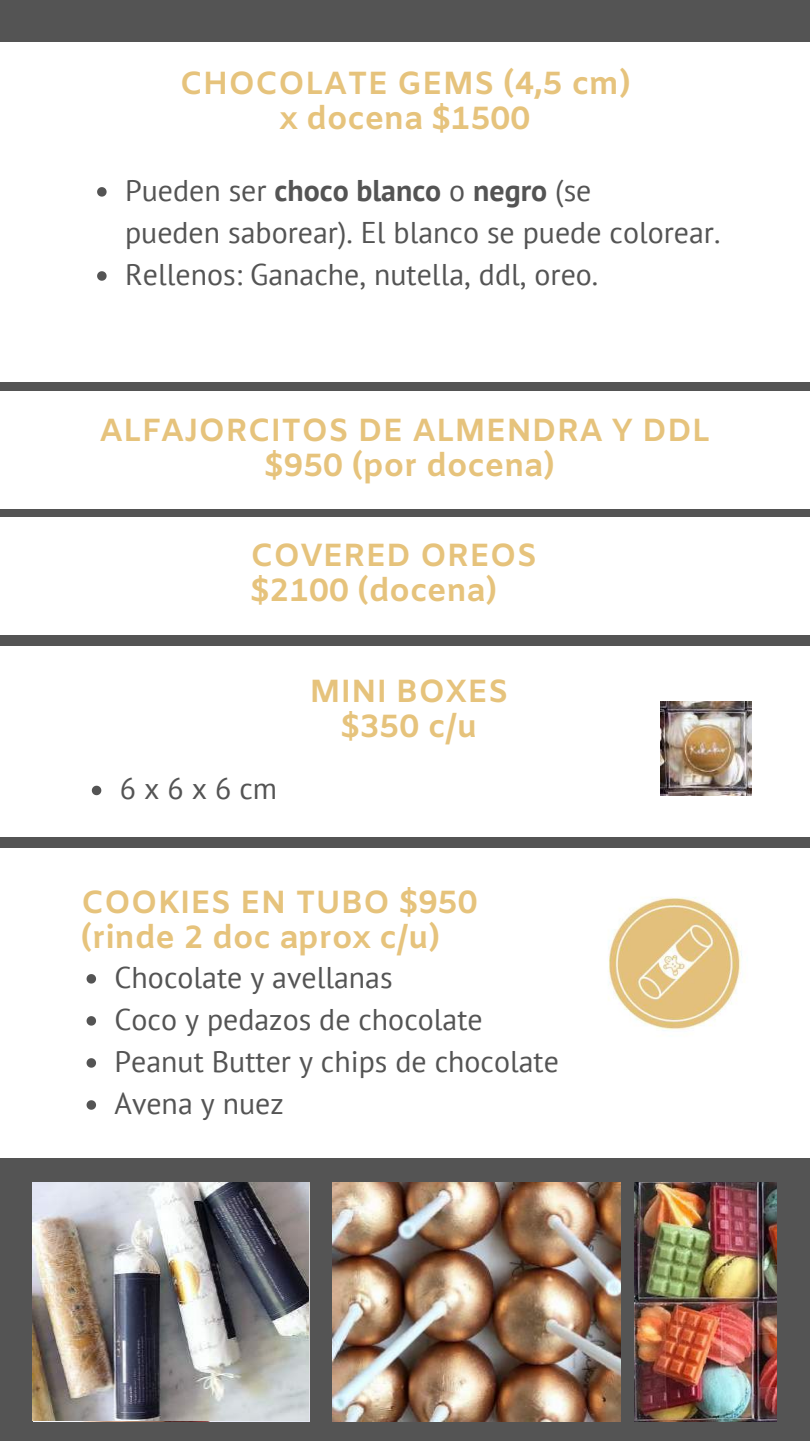
<style>
.page{position:relative;width:810px;height:1441px;background:#fff}
.page>*{position:absolute;margin:0;border:0;box-sizing:border-box;transform-origin:0 0}
.t1{font:700 32px/34.8px "Amiko";color:#e6c37c;text-align:center}
.t2{font:29.9px/42px "PT Sans";color:#545454}
.t3{font:29.9px "PT Sans";letter-spacing:.265em;color:#545454}
.s1{font-weight:700}
</style>
<div class="page">
<div style="left:0;top:0;width:810px;height:1440px;background:#545454"></div>
<div style="left:0;top:42px;width:810px;height:339px;background:#fff"></div>
<div style="left:0;top:392px;width:810px;height:117px;background:#fff"></div>
<div style="left:0;top:518px;width:810px;height:117px;background:#fff"></div>
<div style="left:0;top:645px;width:810px;height:191px;background:#fff"></div>
<div style="left:0;top:848px;width:810px;height:309px;background:#fff"></div>
<img style="left:333px;top:1182px;width:288px;height:238px">
<img style="left:634px;top:1182px;width:143px;height:238px">
<img style="left:660px;top:701px;width:91px;height:94px">
<img style="left:33px;top:1182px;width:276px;height:238px">
<img style="left:608px;top:897px;width:137px;height:134px">
<svg style="left:97px;top:187px;width:10px;height:9px"></svg>
<svg style="left:97px;top:271px;width:10px;height:10px"></svg>
<svg style="left:92px;top:785px;width:9px;height:10px"></svg>
<svg style="left:87px;top:974px;width:9px;height:9px"></svg>
<svg style="left:87px;top:1016px;width:9px;height:9px"></svg>
<svg style="left:87px;top:1058px;width:9px;height:9px"></svg>
<svg style="left:87px;top:1100px;width:9px;height:9px"></svg>
<p class="t1" style="left:180px;top:68px;width:452px">CHOCOLATE GEMS (4,5 cm) x docena $1500</p>
<p class="t2" style="left:125px;top:168px;width:597px">Pueden ser <span class="s1">choco blanco</span> o <span class="s1">negro</span> (se<br>pueden saborear). El blanco se puede colorear.<br>Rellenos: Ganache, nutella, ddl, oreo.</p>
<p class="t1" style="left:99px;top:415px;width:613px">ALFAJORCITOS DE ALMENDRA Y DDL $950 (por docena)</p>
<p class="t1" style="left:251px;top:540px;width:288px;text-align:left">COVERED OREOS $2100 (docena)</p>
<p class="t3" style="left:120px;top:768px;width:159px">6x6x6cm</p>
<p class="t1" style="left:310px;top:676px;width:200px">MINI BOXES $350 c/u</p>
<p class="t1" style="left:81px;top:887px;width:398px;text-align:left">COOKIES EN TUBO $950 (rinde 2 doc aprox c/u)</p>
<p class="t2" style="left:115px;top:955px;width:446px">Chocolate y avellanas<br>Coco y pedazos de chocolate<br>Peanut Butter y chips de chocolate<br>Avena y nuez</p>
</div>
